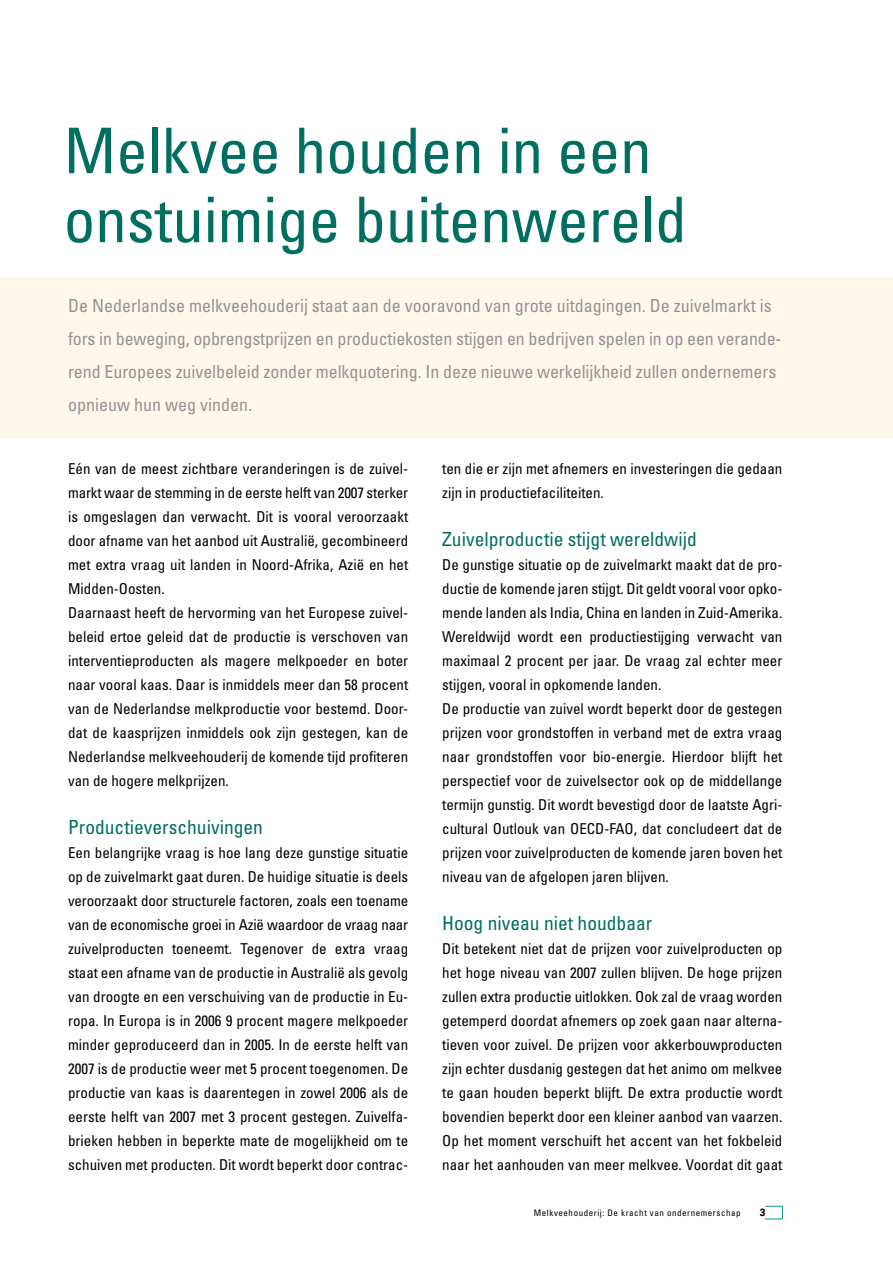
<style>
.page{position:relative;width:893px;height:1263px;background:#fff}
.page>*{position:absolute;margin:0;border:0;box-sizing:border-box;transform-origin:0 0}
.t1{font:condensed 63px/69px "Univers LT Std";color:#006e60}
.t2{font:condensed 19.5px "Univers LT Std";color:#006e60}
.t3{font:condensed 18px/33px "Univers LT Std";letter-spacing:-.005em;color:#929395}
.t4{font:condensed 15px/24px "Univers LT Std";color:#000}
.t5{font:700 10.5px "Univers LT Std";color:#000}
.t6{font:condensed 9px "Univers LT Std";letter-spacing:.06em;color:#000}
</style>
<div class="page">
<div style="left:0;top:277px;width:893px;height:162px;background:#fff8ea"></div>
<svg style="left:765px;top:1206px;width:18px;height:13px"></svg>
<h1 class="t1" style="left:64px;top:115px;width:624px">Melkvee houden in een onstuimige buitenwereld</h1>
<p class="t3" style="left:68px;top:289px;width:715px">De Nederlandse melkveehouderij staat aan de vooravond van grote uitdagingen. De zuivelmarkt is fors in beweging, opbrengstprijzen en productiekosten stijgen en bedrijven spelen in op een verande&shy;rend Europees zuivelbeleid zonder melkquotering. In deze nieuwe werkelijkheid zullen ondernemers opnieuw hun weg vinden.</p>
<p class="t4" style="left:68px;top:457px;width:342px">Eén van de meest zichtbare veranderingen is de zuivel&shy;markt waar de stemming in de eerste helft van 2007 sterker is omgeslagen dan verwacht. Dit is vooral veroorzaakt door afname van het aanbod uit Australië, gecombineerd met extra vraag uit landen in Noord-Afrika, Azië en het Midden-Oosten.<br>Daarnaast heeft de hervorming van het Europese zuivel&shy;beleid ertoe geleid dat de productie is verschoven van interventieproducten als magere melkpoeder en boter naar vooral kaas. Daar is inmiddels meer dan 58 procent van de Nederlandse melkproductie voor bestemd. Door&shy;dat de kaasprijzen inmiddels ook zijn gestegen, kan de Nederlandse melkveehouderij de komende tijd profiteren van de hogere melkprijzen.</p>
<h2 class="t2" style="left:68px;top:815px;width:196px">Productieverschuivingen</h2>
<p class="t4" style="left:68px;top:841px;width:342px;text-align:justify">Een belangrijke vraag is hoe lang deze gunstige situatie op de zuivelmarkt gaat duren. De huidige situatie is deels veroorzaakt door structurele factoren, zoals een toename van de economische groei in Azië waardoor de vraag naar zuivelproducten toeneemt. Tegenover de extra vraag staat een afname van de productie in Australië als gevolg van droogte en een verschuiving van de productie in Eu&shy;ropa. In Europa is in 2006 9 procent magere melkpoeder minder geproduceerd dan in 2005. In de eerste helft van 2007 is de productie weer met 5 procent toegenomen. De productie van kaas is daarentegen in zowel 2006 als de eerste helft van 2007 met 3 procent gestegen. Zuivelfa&shy;brieken hebben in beperkte mate de mogelijkheid om te schuiven met producten. Dit wordt beperkt door contrac-</p>
<p class="t4" style="left:442px;top:457px;width:342px">ten die er zijn met afnemers en investeringen die gedaan zijn in productiefaciliteiten.</p>
<h2 class="t2" style="left:442px;top:527px;width:256px">Zuivelproductie stijgt wereldwijd</h2>
<p class="t4" style="left:442px;top:553px;width:342px">De gunstige situatie op de zuivelmarkt maakt dat de pro&shy;ductie de komende jaren stijgt. Dit geldt vooral voor opko&shy;mende landen als India, China en landen in Zuid-Amerika.<br>Wereldwijd wordt een productiestijging verwacht van maximaal 2 procent per jaar. De vraag zal echter meer stijgen, vooral in opkomende landen.<br>De productie van zuivel wordt beperkt door de gestegen prijzen voor grondstoffen in verband met de extra vraag naar grondstoffen voor bio-energie. Hierdoor blijft het perspectief voor de zuivelsector ook op de middellange termijn gunstig. Dit wordt bevestigd door de laatste Agri&shy;cultural Outlouk van OECD-FAO, dat concludeert dat de prijzen voor zuivelproducten de komende jaren boven het niveau van de afgelopen jaren blijven.</p>
<h2 class="t2" style="left:442px;top:911px;width:212px">Hoog niveau niet houdbaar</h2>
<p class="t4" style="left:442px;top:937px;width:342px;text-align:justify">Dit betekent niet dat de prijzen voor zuivelproducten op het hoge niveau van 2007 zullen blijven. De hoge prijzen zullen extra productie uitlokken. Ook zal de vraag worden getemperd doordat afnemers op zoek gaan naar alterna&shy;tieven voor zuivel. De prijzen voor akkerbouwproducten zijn echter dusdanig gestegen dat het animo om melkvee te gaan houden beperkt blijft. De extra productie wordt bovendien beperkt door een kleiner aanbod van vaarzen.<br>Op het moment verschuift het accent van het fokbeleid naar het aanhouden van meer melkvee. Voordat dit gaat</p>
<p class="t6" style="left:534px;top:1207px;width:208px">Melkveehouderij: De kracht van ondernemerschap</p>
<p class="t5" style="left:760px;top:1206px;width:7px">3</p>
</div>
